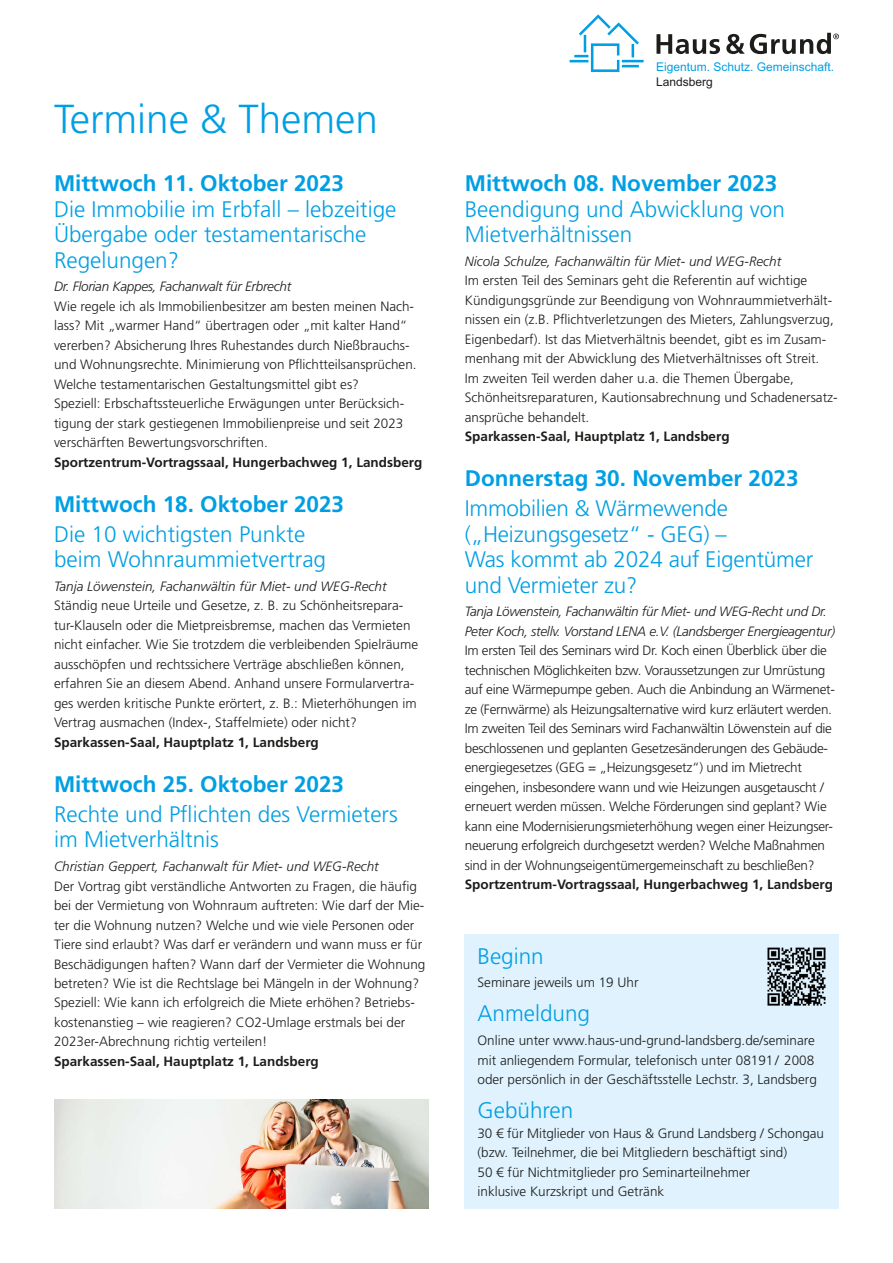
<style>
.page{position:relative;width:893px;height:1263px;background:#fff}
.page>*{position:absolute;margin:0;border:0;box-sizing:border-box;transform-origin:0 0}
.t1{font:300 40.5px "Frutiger LT Std";color:#009fe3}
.t2{font:300 22.5px/25.5px "Frutiger LT Std";color:#009fe3}
.t3{font:700 22.5px "Frutiger LT Std";color:#009fe3}
.t4{font:300 13.5px/19.5px "Frutiger LT Std";color:#1d1d1b}
.t5{font:300 13.5px/19.5px "Frutiger LT Std";letter-spacing:-.02em;color:#1d1d1b}
.t6{font:700 13.5px "Frutiger LT Std";color:#1d1d1b}
.t7{font:italic 300 13.5px/19.5px "Frutiger LT Std";letter-spacing:-.02em;color:#1d1d1b}
.t8{font:italic 300 13.5px "Frutiger LT Std";color:#1d1d1b}
.t9{font:12px "Arial";color:#009fe3}
.t10{font:12px "Arial";color:#1d1d1b}
</style>
<div class="page">
<img style="left:54px;top:1099px;width:374px;height:110px">
<div style="left:465px;top:934px;width:374px;height:275px;background:#dff2fd"></div>
<svg style="left:570px;top:14px;width:74px;height:58px"></svg>
<svg style="left:656px;top:34px;width:64px;height:21px"></svg>
<svg style="left:726px;top:32px;width:113px;height:23px"></svg>
<img style="left:767px;top:947px;width:59px;height:59px">
<h1 class="t1" style="left:54px;top:96px;width:326px">Termine &amp; Themen</h1>
<h2 class="t3" style="left:54px;top:170px;width:292px">Mittwoch 11. Oktober 2023</h2>
<h2 class="t2" style="left:54px;top:196px;width:344px">Die Immobilie im Erbfall – lebzeitige<br>Übergabe oder testamentarische<br>Regelungen?</h2>
<p class="t7" style="left:54px;top:277px;width:239px">Dr. Florian Kappes, Fachanwalt für Erbrecht</p>
<p class="t4" style="left:54px;top:297px;width:364px">Wie regele ich als Immobilienbesitzer am besten meinen Nach&shy;lass? Mit „warmer Hand“ übertragen oder „mit kalter Hand“ vererben? Absicherung Ihres Ruhestandes durch Nießbrauchs&shy;und Wohnungsrechte. Minimierung von Pflichtteilsansprüchen.<br>Welche testamentarischen Gestaltungsmittel gibt es?<br>Speziell: Erbschaftssteuerliche Erwägungen unter Berücksich&shy;tigung der stark gestiegenen Immobilienpreise und seit 2023 verschärften Bewertungsvorschriften.</p>
<p class="t6" style="left:54px;top:454px;width:370px">Sportzentrum-Vortragssaal, Hungerbachweg 1, Landsberg</p>
<h2 class="t3" style="left:54px;top:491px;width:292px">Mittwoch 18. Oktober 2023</h2>
<h2 class="t2" style="left:54px;top:521px;width:274px">Die 10 wichtigsten Punkte beim Wohnraummietvertrag</h2>
<p class="t8" style="left:54px;top:579px;width:334px">Tanja Löwenstein, Fachanwältin für Miet- und WEG-Recht</p>
<p class="t4" style="left:54px;top:596px;width:366px">Ständig neue Urteile und Gesetze, z. B. zu Schönheitsrepara&shy;tur-Klauseln oder die Mietpreisbremse, machen das Vermieten nicht einfacher. Wie Sie trotzdem die verbleibenden Spielräume ausschöpfen und rechtssichere Verträge abschließen können, erfahren Sie an diesem Abend. Anhand unsere Formularvertra&shy;ges werden kritische Punkte erörtert, z. B.: Mieterhöhungen im Vertrag ausmachen (Index-, Staffelmiete) oder nicht?</p>
<p class="t6" style="left:54px;top:734px;width:266px">Sparkassen-Saal, Hauptplatz 1, Landsberg</p>
<h2 class="t3" style="left:54px;top:771px;width:292px">Mittwoch 25. Oktober 2023</h2>
<h2 class="t2" style="left:54px;top:801px;width:345px">Rechte und Pflichten des Vermieters im Mietverhältnis</h2>
<p class="t8" style="left:54px;top:859px;width:326px">Christian Geppert, Fachanwalt für Miet- und WEG-Recht</p>
<p class="t4" style="left:54px;top:876px;width:373px">Der Vortrag gibt verständliche Antworten zu Fragen, die häufig bei der Vermietung von Wohnraum auftreten: Wie darf der Mie&shy;ter die Wohnung nutzen? Welche und wie viele Personen oder Tiere sind erlaubt? Was darf er verändern und wann muss er für Beschädigungen haften? Wann darf der Vermieter die Wohnung betreten? Wie ist die Rechtslage bei Mängeln in der Wohnung?<br>Speziell: Wie kann ich erfolgreich die Miete erhöhen? Betriebs&shy;kostenanstieg – wie reagieren? CO2-Umlage erstmals bei der 2023er-Abrechnung richtig verteilen!</p>
<p class="t6" style="left:54px;top:1053px;width:266px">Sparkassen-Saal, Hauptplatz 1, Landsberg</p>
<p class="t9" style="left:656px;top:59px;width:180px">Eigentum. Schutz. Gemeinschaft.</p>
<p class="t10" style="left:656px;top:74px;width:58px">Landsberg</p>
<h2 class="t3" style="left:465px;top:170px;width:314px">Mittwoch 08. November 2023</h2>
<h2 class="t2" style="left:465px;top:196px;width:322px">Beendigung und Abwicklung von<br>Mietverhältnissen</h2>
<p class="t8" style="left:465px;top:254px;width:318px">Nicola Schulze, Fachanwältin für Miet- und WEG-Recht</p>
<p class="t4" style="left:465px;top:271px;width:374px">Im ersten Teil des Seminars geht die Referentin auf wichtige Kündigungsgründe zur Beendigung von Wohnraummietverhält&shy;nissen ein (z.B. Pflichtverletzungen des Mieters, Zahlungsverzug, Eigenbedarf). Ist das Mietverhältnis beendet, gibt es im Zusam&shy;menhang mit der Abwicklung des Mietverhältnisses oft Streit.<br>Im zweiten Teil werden daher u.a. die Themen Übergabe, Schönheitsreparaturen, Kautionsabrechnung und Schadenersatz&shy;ansprüche behandelt.</p>
<p class="t6" style="left:465px;top:429px;width:266px">Sparkassen-Saal, Hauptplatz 1, Landsberg</p>
<h2 class="t3" style="left:465px;top:465px;width:335px">Donnerstag 30. November 2023</h2>
<h2 class="t2" style="left:465px;top:496px;width:350px">Immobilien &amp; Wärmewende („Heizungsgesetz“ - GEG) –<br>Was kommt ab 2024 auf Eigentümer und Vermieter zu?</h2>
<p class="t7" style="left:465px;top:602px;width:372px">Tanja Löwenstein, Fachanwältin für Miet- und WEG-Recht und Dr.<br>Peter Koch, stellv. Vorstand LENA e.V. (Landsberger Energieagentur)</p>
<p class="t5" style="left:465px;top:641px;width:372px">Im ersten Teil des Seminars wird Dr. Koch einen Überblick über die technischen Möglichkeiten bzw. Voraussetzungen zur Umrüstung auf eine Wärmepumpe geben. Auch die Anbindung an Wärmenet&shy;ze (Fernwärme) als Heizungsalternative wird kurz erläutert werden.<br>Im zweiten Teil des Seminars wird Fachanwältin Löwenstein auf die beschlossenen und geplanten Gesetzesänderungen des Gebäude&shy;energiegesetzes (GEG = „Heizungsgesetz“) und im Mietrecht eingehen, insbesondere wann und wie Heizungen ausgetauscht / erneuert werden müssen. Welche Förderungen sind geplant? Wie kann eine Modernisierungsmieterhöhung wegen einer Heizungser&shy;neuerung erfolgreich durchgesetzt werden? Welche Maßnahmen sind in der Wohnungseigentümergemeinschaft zu beschließen?</p>
<p class="t6" style="left:465px;top:877px;width:370px">Sportzentrum-Vortragssaal, Hungerbachweg 1, Landsberg</p>
<h2 class="t2" style="left:477px;top:943px;width:68px">Beginn</h2>
<p class="t4" style="left:477px;top:973px;width:163px">Seminare jeweils um 19 Uhr</p>
<h2 class="t2" style="left:477px;top:1001px;width:114px">Anmeldung</h2>
<p class="t4" style="left:477px;top:1031px;width:341px">Online unter www.haus-und-grund-landsberg.de/seminare mit anliegendem Formular, telefonisch unter 08191/ 2008 oder persönlich in der Geschäftsstelle Lechstr. 3, Landsberg</p>
<h2 class="t2" style="left:477px;top:1098px;width:97px">Gebühren</h2>
<p class="t4" style="left:477px;top:1123px;width:348px">30 € für Mitglieder von Haus &amp; Grund Landsberg / Schongau (bzw. Teilnehmer, die bei Mitgliedern beschäftigt sind)<br>50 € für Nichtmitglieder pro Seminarteilnehmer<br>inklusive Kurzskript und Getränk</p>
</div>
